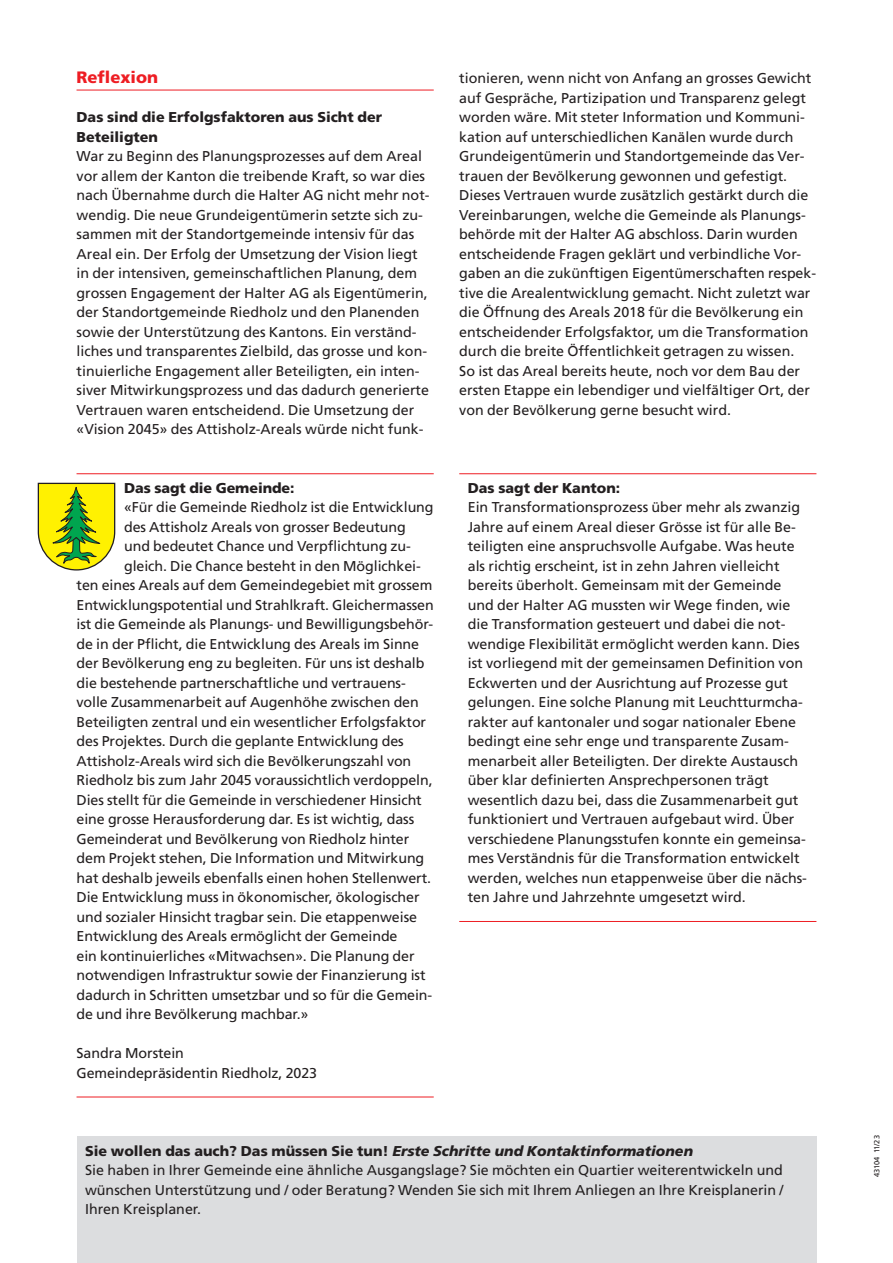
<style>
.page{position:relative;width:893px;height:1263px;background:#fff}
.page>*{position:absolute;margin:0;border:0;box-sizing:border-box;transform-origin:0 0}
.t1{font:900 16.5px "Frutiger LT Com";color:#ee1d23}
.t2{font:14.25px/19.5px "Frutiger LT Com";color:#231f20}
.t3{font:900 14.25px/19.5px "Frutiger LT Com";color:#231f20}
.t4{font:7.5px "Frutiger LT Com";letter-spacing:-.02em;color:#231f20}
.s1{font-weight:900}
.s2{font-weight:900;font-style:italic}
</style>
<div class="page">
<div style="left:77px;top:1136px;width:739px;height:127px;background:#dcdddf"></div>
<hr style="left:77px;top:90px;width:357px;height:1px;background:#ee1d23">
<hr style="left:77px;top:473px;width:357px;height:1px;background:#ee1d23">
<hr style="left:77px;top:1096px;width:357px;height:1px;background:#ee1d23">
<hr style="left:459px;top:473px;width:357px;height:1px;background:#ee1d23">
<hr style="left:459px;top:921px;width:357px;height:1px;background:#ee1d23">
<svg style="left:37px;top:483px;width:79px;height:88px;background:#c5ce2b"></svg>
<p class="t1" style="left:77px;top:68px;width:83px">Reflexion</p>
<p class="t3" style="left:77px;top:108px;width:307px">Das sind die Erfolgsfaktoren aus Sicht der<br>Beteiligten</p>
<p class="t2" style="left:77px;top:147px;width:355px">War zu Beginn des Planungsprozesses auf dem Areal vor allem der Kanton die treibende Kraft, so war dies nach Übernahme durch die Halter AG nicht mehr not&shy;wendig. Die neue Grundeigentümerin setzte sich zu&shy;sammen mit der Standortgemeinde intensiv für das Areal ein. Der Erfolg der Umsetzung der Vision liegt in der intensiven, gemeinschaftlichen Planung, dem grossen Engagement der Halter AG als Eigentümerin, der Standortgemeinde Riedholz und den Planenden sowie der Unterstützung des Kantons. Ein verständ&shy;liches und transparentes Zielbild, das grosse und kon&shy;tinuierliche Engagement aller Beteiligten, ein inten&shy;siver Mitwirkungsprozess und das dadurch generierte Vertrauen waren entscheidend. Die Umsetzung der «Vision 2045» des Attisholz-Areals würde nicht funk-</p>
<p class="t3" style="left:124px;top:478px;width:172px">Das sagt die Gemeinde:</p>
<p class="t2" style="left:124px;top:498px;width:311px">«Für die Gemeinde Riedholz ist die Entwicklung</p>
<p class="t2" style="left:124px;top:517px;width:283px">des Attisholz Areals von grosser Bedeutung</p>
<p class="t2" style="left:124px;top:537px;width:288px">und bedeutet Chance und Verpflichtung zu-</p>
<p class="t2" style="left:124px;top:556px;width:298px">gleich. Die Chance besteht in den Möglichkei-</p>
<p class="t2" style="left:77px;top:576px;width:357px">ten eines Areals auf dem Gemeindegebiet mit grossem</p>
<p class="t2" style="left:77px;top:595px;width:359px">Entwicklungspotential und Strahlkraft. Gleichermassen</p>
<p class="t2" style="left:77px;top:615px;width:358px">ist die Gemeinde als Planungs- und Bewilligungsbehör-</p>
<p class="t2" style="left:77px;top:634px;width:344px">de in der Pflicht, die Entwicklung des Areals im Sinne</p>
<p class="t2" style="left:77px;top:654px;width:349px">der Bevölkerung eng zu begleiten. Für uns ist deshalb</p>
<p class="t2" style="left:77px;top:673px;width:331px">die bestehende partnerschaftliche und vertrauens-</p>
<p class="t2" style="left:77px;top:693px;width:344px">volle Zusammenarbeit auf Augenhöhe zwischen den</p>
<p class="t2" style="left:77px;top:712px;width:351px">Beteiligten zentral und ein wesentlicher Erfolgsfaktor</p>
<p class="t2" style="left:77px;top:732px;width:329px">des Projektes. Durch die geplante Entwicklung des</p>
<p class="t2" style="left:77px;top:751px;width:336px">Attisholz-Areals wird sich die Bevölkerungszahl von</p>
<p class="t2" style="left:77px;top:771px;width:358px">Riedholz bis zum Jahr 2045 voraussichtlich verdoppeln,</p>
<p class="t2" style="left:77px;top:790px;width:347px">Dies stellt für die Gemeinde in verschiedener Hinsicht</p>
<p class="t2" style="left:77px;top:810px;width:339px">eine grosse Herausforderung dar. Es ist wichtig, dass</p>
<p class="t2" style="left:77px;top:829px;width:334px">Gemeinderat und Bevölkerung von Riedholz hinter</p>
<p class="t2" style="left:77px;top:849px;width:349px">dem Projekt stehen, Die Information und Mitwirkung</p>
<p class="t2" style="left:77px;top:868px;width:356px">hat deshalb jeweils ebenfalls einen hohen Stellenwert.</p>
<p class="t2" style="left:77px;top:888px;width:345px">Die Entwicklung muss in ökonomischer, ökologischer</p>
<p class="t2" style="left:77px;top:907px;width:342px">und sozialer Hinsicht tragbar sein. Die etappenweise</p>
<p class="t2" style="left:77px;top:927px;width:322px">Entwicklung des Areals ermöglicht der Gemeinde</p>
<p class="t2" style="left:77px;top:946px;width:340px">ein kontinuierliches «Mitwachsen». Die Planung der</p>
<p class="t2" style="left:77px;top:965px;width:350px">notwendigen Infrastruktur sowie der Finanzierung ist</p>
<p class="t2" style="left:77px;top:985px;width:357px">dadurch in Schritten umsetzbar und so für die Gemein-</p>
<p class="t2" style="left:77px;top:1004px;width:233px">de und ihre Bevölkerung machbar.»</p>
<p class="t2" style="left:77px;top:1043px;width:242px">Sandra Morstein<br>Gemeindepräsidentin Riedholz, 2023</p>
<p class="t2" style="left:459px;top:69px;width:358px">tionieren, wenn nicht von Anfang an grosses Gewicht auf Gespräche, Partizipation und Transparenz gelegt worden wäre. Mit steter Information und Kommuni&shy;kation auf unterschiedlichen Kanälen wurde durch Grundeigentümerin und Standortgemeinde das Ver&shy;trauen der Bevölkerung gewonnen und gefestigt.<br>Dieses Vertrauen wurde zusätzlich gestärkt durch die Vereinbarungen, welche die Gemeinde als Planungs&shy;behörde mit der Halter AG abschloss. Darin wurden entscheidende Fragen geklärt und verbindliche Vor&shy;gaben an die zukünftigen Eigentümerschaften respek&shy;tive die Arealentwicklung gemacht. Nicht zuletzt war die Öffnung des Areals 2018 für die Bevölkerung ein entscheidender Erfolgsfaktor, um die Transformation durch die breite Öffentlichkeit getragen zu wissen.<br>So ist das Areal bereits heute, noch vor dem Bau der ersten Etappe ein lebendiger und vielfältiger Ort, der von der Bevölkerung gerne besucht wird.</p>
<p class="t3" style="left:468px;top:478px;width:154px">Das sagt der Kanton:</p>
<p class="t2" style="left:468px;top:498px;width:341px">Ein Transformationsprozess über mehr als zwanzig Jahre auf einem Areal dieser Grösse ist für alle Be&shy;teiligten eine anspruchsvolle Aufgabe. Was heute als richtig erscheint, ist in zehn Jahren vielleicht bereits überholt. Gemeinsam mit der Gemeinde und der Halter AG mussten wir Wege finden, wie die Transformation gesteuert und dabei die not&shy;wendige Flexibilität ermöglicht werden kann. Dies ist vorliegend mit der gemeinsamen Definition von Eckwerten und der Ausrichtung auf Prozesse gut gelungen. Eine solche Planung mit Leuchtturmcha&shy;rakter auf kantonaler und sogar nationaler Ebene bedingt eine sehr enge und transparente Zusam&shy;menarbeit aller Beteiligten. Der direkte Austausch über klar definierten Ansprechpersonen trägt wesentlich dazu bei, dass die Zusammenarbeit gut funktioniert und Vertrauen aufgebaut wird. Über verschiedene Planungsstufen konnte ein gemeinsa&shy;mes Verständnis für die Transformation entwickelt werden, welches nun etappenweise über die nächs&shy;ten Jahre und Jahrzehnte umgesetzt wird.</p>
<p class="t2" style="left:85px;top:1141px;width:700px"><span class="s1">Sie wollen das auch? Das müssen Sie tun!</span> <span class="s2">Erste Schritte und Kontaktinformationen<br></span>Sie haben in Ihrer Gemeinde eine ähnliche Ausgangslage? Sie möchten ein Quartier weiterentwickeln und wünschen Unterstützung und / oder Beratung? Wenden Sie sich mit Ihrem Anliegen an Ihre Kreisplanerin / Ihren Kreisplaner.</p>
<p class="t4" style="left:872px;top:1177px;width:43px;rotate:-90deg">43104 11/23</p>
</div>
